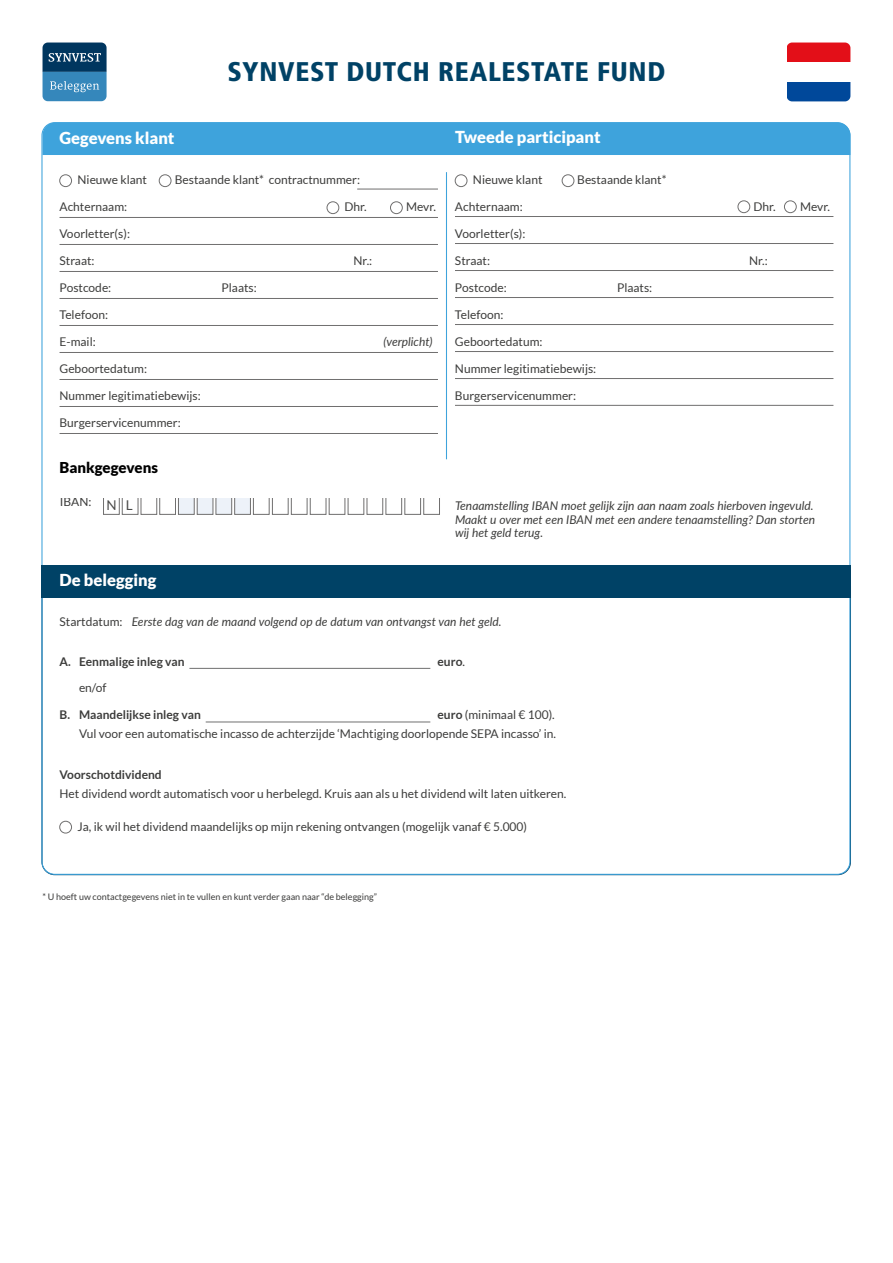
<style>
.page{position:relative;width:893px;height:1263px;background:#fff}
.page>*{position:absolute;margin:0;border:0;box-sizing:border-box;transform-origin:0 0}
.t1{font:900 condensed 27px "Frutiger LT Std";letter-spacing:.025em;color:#004266}
.t2{font:900 16.5px "Lato";color:#fff}
.t3{font:900 15px "Lato";color:#000}
.t4{font:13.5px "Lato";color:#4a4a49}
.t5{font:12px/19.5px "Lato";color:#3c3c3b;text-align:right}
.t6{font:italic 12px/13.5px "Lato";color:#3c3c3b}
.t7{font:700 12px "Lato";color:#3c3c3b}
.t8{font:9px "Lato";color:#3c3c3b}
.s1{font-weight:400}
.s2{font-weight:700}
</style>
<div class="page">
<div style="left:784px;top:201px;width:12px;height:12px;border:1px solid #706f6f;border-radius:50%"></div>
<div style="left:738px;top:201px;width:12px;height:12px;border:1px solid #706f6f;border-radius:50%"></div>
<div style="left:562px;top:175px;width:12px;height:12px;border:1px solid #706f6f;border-radius:50%"></div>
<div style="left:455px;top:175px;width:12px;height:12px;border:1px solid #706f6f;border-radius:50%"></div>
<div style="left:390px;top:202px;width:12px;height:12px;border:1px solid #706f6f;border-radius:50%"></div>
<div style="left:327px;top:202px;width:12px;height:12px;border:1px solid #706f6f;border-radius:50%"></div>
<div style="left:159px;top:175px;width:12px;height:12px;border:1px solid #706f6f;border-radius:50%"></div>
<div style="left:60px;top:175px;width:12px;height:12px;border:1px solid #706f6f;border-radius:50%"></div>
<div style="left:43px;top:122px;width:807px;height:33px;background:#3ea3dc"></div>
<div style="left:60px;top:821px;width:12px;height:12px;border:1px solid #706f6f;border-radius:50%"></div>
<hr style="left:446px;top:172px;width:1px;height:287px;background:#3ea3dc">
<hr style="left:60px;top:217px;width:378px;height:1px;background:#706f6f">
<hr style="left:357px;top:189px;width:81px;height:1px;background:#706f6f">
<hr style="left:455px;top:216px;width:378px;height:1px;background:#706f6f">
<hr style="left:60px;top:244px;width:378px;height:1px;background:#706f6f">
<hr style="left:455px;top:243px;width:378px;height:1px;background:#706f6f">
<hr style="left:60px;top:271px;width:378px;height:1px;background:#706f6f">
<hr style="left:455px;top:270px;width:378px;height:1px;background:#706f6f">
<hr style="left:60px;top:298px;width:378px;height:1px;background:#706f6f">
<hr style="left:455px;top:297px;width:378px;height:1px;background:#706f6f">
<hr style="left:60px;top:325px;width:378px;height:1px;background:#706f6f">
<hr style="left:455px;top:324px;width:378px;height:1px;background:#706f6f">
<hr style="left:60px;top:352px;width:378px;height:1px;background:#706f6f">
<hr style="left:455px;top:351px;width:378px;height:1px;background:#706f6f">
<hr style="left:60px;top:379px;width:378px;height:1px;background:#706f6f">
<hr style="left:455px;top:378px;width:378px;height:1px;background:#706f6f">
<hr style="left:455px;top:405px;width:378px;height:1px;background:#706f6f">
<hr style="left:60px;top:406px;width:378px;height:1px;background:#706f6f">
<hr style="left:60px;top:433px;width:378px;height:1px;background:#706f6f">
<div style="left:103px;top:494px;width:16px;height:21px;border:1px solid #706f6f"></div>
<div style="left:141px;top:494px;width:16px;height:21px;border:1px solid #706f6f"></div>
<div style="left:178px;top:494px;width:16px;height:21px;background:#edf2f9;border:1px solid #706f6f"></div>
<div style="left:216px;top:494px;width:16px;height:21px;background:#edf2f9;border:1px solid #706f6f"></div>
<div style="left:253px;top:494px;width:16px;height:21px;border:1px solid #706f6f"></div>
<div style="left:329px;top:494px;width:16px;height:21px;border:1px solid #706f6f"></div>
<div style="left:291px;top:494px;width:16px;height:21px;border:1px solid #706f6f"></div>
<div style="left:367px;top:494px;width:16px;height:21px;border:1px solid #706f6f"></div>
<div style="left:405px;top:494px;width:16px;height:21px;border:1px solid #706f6f"></div>
<div style="left:122px;top:494px;width:16px;height:21px;border:1px solid #706f6f"></div>
<div style="left:160px;top:494px;width:16px;height:21px;border:1px solid #706f6f"></div>
<div style="left:197px;top:494px;width:16px;height:21px;background:#edf2f9;border:1px solid #706f6f"></div>
<div style="left:234px;top:494px;width:17px;height:21px;background:#edf2f9;border:1px solid #706f6f"></div>
<div style="left:272px;top:494px;width:16px;height:21px;border:1px solid #706f6f"></div>
<div style="left:348px;top:494px;width:16px;height:21px;border:1px solid #706f6f"></div>
<div style="left:310px;top:494px;width:16px;height:21px;border:1px solid #706f6f"></div>
<div style="left:386px;top:494px;width:16px;height:21px;border:1px solid #706f6f"></div>
<div style="left:424px;top:494px;width:16px;height:21px;border:1px solid #706f6f"></div>
<div style="left:60px;top:491px;width:380px;height:6px;background:#fff"></div>
<svg style="left:43px;top:43px;width:64px;height:58px;background:#306e98"></svg>
<div style="left:41px;top:565px;width:810px;height:32px;background:#004266"></div>
<hr style="left:189px;top:668px;width:241px;height:1px;background:#706f6f">
<hr style="left:206px;top:722px;width:224px;height:1px;background:#706f6f">
<div style="left:787px;top:43px;width:63px;height:19px;background:#e30f18"></div>
<div style="left:787px;top:82px;width:63px;height:19px;background:#00489a"></div>
<h1 class="t1" style="left:227px;top:56px;width:440px">SYNVEST DUTCH REALESTATE FUND</h1>
<h2 class="t2" style="left:60px;top:129px;width:117px">Gegevens klant</h2>
<p class="t5" style="left:78px;top:170px;width:71px">Nieuwe klant</p>
<p class="t5" style="left:175px;top:170px;width:187px">Bestaande klant* contractnummer:</p>
<p class="t5" style="left:60px;top:197px;width:69px">Achternaam:</p>
<p class="t5" style="left:345px;top:197px;width:24px">Dhr.</p>
<p class="t5" style="left:406px;top:197px;width:31px">Mevr.</p>
<p class="t5" style="left:60px;top:224px;width:72px">Voorletter(s):</p>
<p class="t5" style="left:60px;top:251px;width:37px">Straat:</p>
<p class="t5" style="left:354px;top:251px;width:20px">Nr.:</p>
<p class="t5" style="left:60px;top:278px;width:53px">Postcode:</p>
<p class="t5" style="left:222px;top:278px;width:37px">Plaats:</p>
<p class="t5" style="left:60px;top:305px;width:50px">Telefoon:</p>
<p class="t5" style="left:60px;top:332px;width:38px">E-mail:</p>
<p class="t6" style="left:384px;top:335px;width:51px">(verplicht)</p>
<p class="t5" style="left:60px;top:359px;width:89px">Geboortedatum:</p>
<p class="t5" style="left:60px;top:386px;width:143px">Nummer legitimatiebewijs:</p>
<p class="t5" style="left:60px;top:413px;width:123px">Burgerservicenummer:</p>
<p class="t3" style="left:60px;top:458px;width:100px">Bankgegevens</p>
<p class="t4" style="left:106px;top:497px;width:28px">N L</p>
<p class="t5" style="left:60px;top:492px;width:33px">IBAN:</p>
<h2 class="t2" style="left:60px;top:570px;width:98px">De belegging</h2>
<h2 class="t2" style="left:455px;top:127px;width:147px">Tweede participant</h2>
<p class="t5" style="left:473px;top:170px;width:71px">Nieuwe klant</p>
<p class="t5" style="left:577px;top:170px;width:91px">Bestaande klant*</p>
<p class="t5" style="left:455px;top:197px;width:69px">Achternaam:</p>
<p class="t5" style="left:753px;top:197px;width:24px">Dhr.</p>
<p class="t5" style="left:800px;top:197px;width:31px">Mevr.</p>
<p class="t5" style="left:455px;top:224px;width:72px">Voorletter(s):</p>
<p class="t5" style="left:455px;top:251px;width:37px">Straat:</p>
<p class="t5" style="left:749px;top:251px;width:20px">Nr.:</p>
<p class="t5" style="left:455px;top:278px;width:53px">Postcode:</p>
<p class="t5" style="left:617px;top:278px;width:37px">Plaats:</p>
<p class="t5" style="left:455px;top:305px;width:50px">Telefoon:</p>
<p class="t5" style="left:455px;top:332px;width:89px">Geboortedatum:</p>
<p class="t5" style="left:455px;top:359px;width:143px">Nummer legitimatiebewijs:</p>
<p class="t5" style="left:455px;top:386px;width:123px">Burgerservicenummer:</p>
<p class="t6" style="left:455px;top:499px;width:362px">Tenaamstelling IBAN moet gelijk zijn aan naam zoals hierboven ingevuld.<br>Maakt u over met een IBAN met een andere tenaamstelling? Dan storten wij het geld terug.</p>
<p class="t5" style="left:60px;top:611px;width:65px">Startdatum:</p>
<p class="t6" style="left:132px;top:614px;width:371px">Eerste dag van de maand volgend op de datum van ontvangst van het geld.</p>
<p class="t7" style="left:60px;top:655px;width:127px">A. Eenmalige inleg van</p>
<p class="t7" style="left:438px;top:655px;width:29px">euro<span class="s1">.</span></p>
<p class="t5" style="left:79px;top:678px;width:29px">en/of</p>
<p class="t5" style="left:79px;top:704px;width:479px"><span class="s2">euro</span> (minimaal € 100).<br>Vul voor een automatische incasso de achterzijde ‘Machtiging doorlopende SEPA incasso’ in.</p>
<p class="t7" style="left:60px;top:767px;width:104px">Voorschotdividend</p>
<p class="t5" style="left:60px;top:784px;width:508px">Het dividend wordt automatisch voor u herbelegd. Kruis aan als u het dividend wilt laten uitkeren.</p>
<p class="t7" style="left:60px;top:707px;width:143px">B. Maandelijkse inleg van</p>
<p class="t5" style="left:78px;top:816px;width:451px">Ja, ik wil het dividend maandelijks op mijn rekening ontvangen (mogelijk vanaf € 5.000)</p>
<p class="t8" style="left:43px;top:891px;width:336px">* U hoeft uw contactgegevens niet in te vullen en kunt verder gaan naar “de belegging”</p>
</div>
